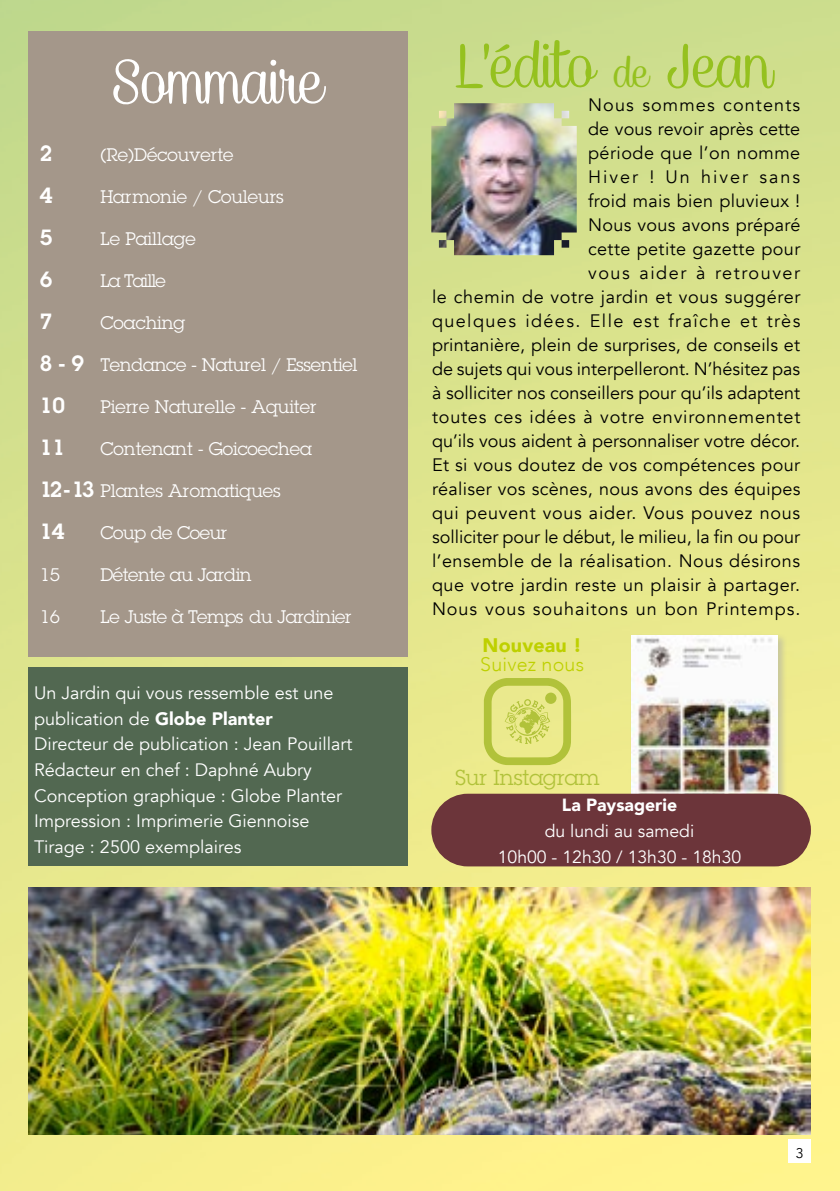
<style>
.page{position:relative;width:840px;height:1191px;background:#fff}
.page>*{position:absolute;margin:0;border:0;box-sizing:border-box;transform-origin:0 0}
.t1{font:70.8px "Caneletter Script";color:#95c11f}
.t2{font:70.8px "Caneletter Script";color:#fff}
.t3{font:600 21.6px "Lubalin Graph Std";color:#fff}
.t4{font:21.2px "Lubalin Graph Std";color:#b1c23a}
.t5{font:300 19.6px "Avenir";letter-spacing:.01em;color:#bed000}
.t6{font:900 19.6px "Avenir";letter-spacing:.01em;color:#bed000}
.t7{font:18px/24px "Avenir";letter-spacing:.02em;color:#000;text-align:justify}
.t8{font:18px/25.6px "Avenir";color:#fff}
.t9{font:18px "Avenir";letter-spacing:.055em;color:#000}
.t10{font:17.8px "Lubalin Graph Std";color:#fff}
.t11{font:17.8px "Lubalin Graph Std";letter-spacing:-.02em;color:#fff}
.t12{font:17.8px "Lubalin Graph Std";letter-spacing:-.05em;color:#fff}
.t13{font:17.6px "Avenir";color:#fff}
.t14{font:900 17.6px "Avenir";color:#fff}
.t15{font:14px "Avenir";color:#000}
.s1{font-weight:600;font-size:21.6px}
.s2{font-weight:900}
.s3{font-size:47.2px}
</style>
<div class="page">
<img style="left:0;top:0;width:839px;height:1191px">
<div style="left:629px;top:635px;width:156px;height:192px;background:#aaa;opacity:.54"></div>
<img style="left:630px;top:635px;width:147px;height:158px">
<div style="left:28px;top:31px;width:380px;height:625px;background:#a4978a"></div>
<div style="left:28px;top:667px;width:380px;height:199px;background:#526851"></div>
<div style="left:431px;top:793px;width:379px;height:73px;background:#6c353a;border-radius:36px"></div>
<img style="left:431px;top:103px;width:145px;height:152px">
<div style="left:788px;top:1138px;width:22px;height:24px;background:#fff"></div>
<svg style="left:483px;top:678px;width:88px;height:87px;background:#d5da6d"></svg>
<div style="left:545px;top:692px;width:11px;height:12px;background:#b1c23a;border-radius:50%"></div>
<img style="left:28px;top:887px;width:782px;height:247px">
<p class="t2" style="left:113px;top:46px;width:211px">Sommaire</p>
<p class="t3" style="left:40px;top:139px;width:14px">2</p>
<p class="t10" style="left:100px;top:143px;width:134px">(Re)Découverte</p>
<p class="t3" style="left:40px;top:181px;width:14px">4</p>
<p class="t10" style="left:100px;top:185px;width:184px">Harmonie / Couleurs</p>
<p class="t3" style="left:40px;top:223px;width:14px">5</p>
<p class="t10" style="left:100px;top:227px;width:97px">Le Paillage</p>
<p class="t3" style="left:40px;top:265px;width:14px">6</p>
<p class="t12" style="left:100px;top:269px;width:67px">La Taille</p>
<p class="t3" style="left:40px;top:307px;width:14px">7</p>
<p class="t10" style="left:100px;top:311px;width:86px">Coaching</p>
<p class="t10" style="left:40px;top:353px;width:319px"><span class="s1">8 - 9</span> Tendance - Naturel / Essentiel</p>
<p class="t3" style="left:40px;top:391px;width:27px">10</p>
<p class="t10" style="left:100px;top:395px;width:217px">Pierre Naturelle - Aquiter</p>
<p class="t3" style="left:40px;top:433px;width:27px">11</p>
<p class="t10" style="left:100px;top:437px;width:213px">Contenant - Goicoechea</p>
<p class="t10" style="left:40px;top:479px;width:242px"><span class="s1">12 -13</span> Plantes Aromatiques</p>
<p class="t3" style="left:40px;top:517px;width:26px">14</p>
<p class="t11" style="left:100px;top:521px;width:128px">Coup de Coeur</p>
<p class="t10" style="left:40px;top:563px;width:22px">15</p>
<p class="t11" style="left:100px;top:563px;width:153px">Détente au Jardin</p>
<p class="t10" style="left:40px;top:605px;width:22px">16</p>
<p class="t11" style="left:100px;top:605px;width:252px">Le Juste à Temps du Jardinier</p>
<p class="t8" style="left:34px;top:680px;width:301px">Un Jardin qui vous ressemble est une publication de <span class="s2">Globe Planter</span></p>
<p class="t8" style="left:34px;top:731px;width:319px">Directeur de publication : Jean Pouillart</p>
<p class="t8" style="left:34px;top:757px;width:279px">Rédacteur en chef : Daphné Aubry</p>
<p class="t8" style="left:34px;top:783px;width:309px">Conception graphique : Globe Planter</p>
<p class="t8" style="left:34px;top:808px;width:277px">Impression : Imprimerie Giennoise</p>
<p class="t8" style="left:34px;top:834px;width:209px">Tirage : 2500 exemplaires</p>
<p class="t1" style="left:455px;top:30px;width:317px">L’édito <span class="s3">de</span> Jean</p>
<p class="t7" style="left:587px;top:93px;width:213px">Nous sommes contents de vous revoir après cette période que l’on nomme Hiver ! Un hiver sans froid mais bien pluvieux !</p>
<p class="t7" style="left:432px;top:213px;width:370px;text-align:right">Nous vous avons préparé<br>cette petite gazette pour<br>vous aider à retrouver<br>le chemin de votre jardin et vous suggérer quelques idées. Elle est fraîche et très printanière, plein de surprises, de conseils et de sujets qui vous interpelleront. N’hésitez pas à solliciter nos conseillers pour qu’ils adaptent toutes ces idées à votre environnementet qu’ils vous aident à personnaliser votre décor.<br>Et si vous doutez de vos compétences pour réaliser vos scènes, nous avons des équipes qui peuvent vous aider. Vous pouvez nous solliciter pour le début, le milieu, la fin ou pour l’ensemble de la réalisation. Nous désirons que votre jardin reste un plaisir à partager.</p>
<p class="t9" style="left:432px;top:598px;width:370px">Nous vous souhaitons un bon Printemps.</p>
<p class="t6" style="left:482px;top:628px;width:101px">Nouveau !</p>
<p class="t5" style="left:480px;top:653px;width:105px">Suivez nous</p>
<p class="t4" style="left:455px;top:764px;width:146px">Sur Instagram</p>
<p class="t14" style="left:561px;top:790px;width:117px">La Paysagerie</p>
<p class="t13" style="left:544px;top:820px;width:151px">du lundi au samedi</p>
<p class="t13" style="left:497px;top:846px;width:245px">10h00 - 12h30 / 13h30 - 18h30</p>
<p class="t15" style="left:795px;top:1144px;width:9px">3</p>
</div>
